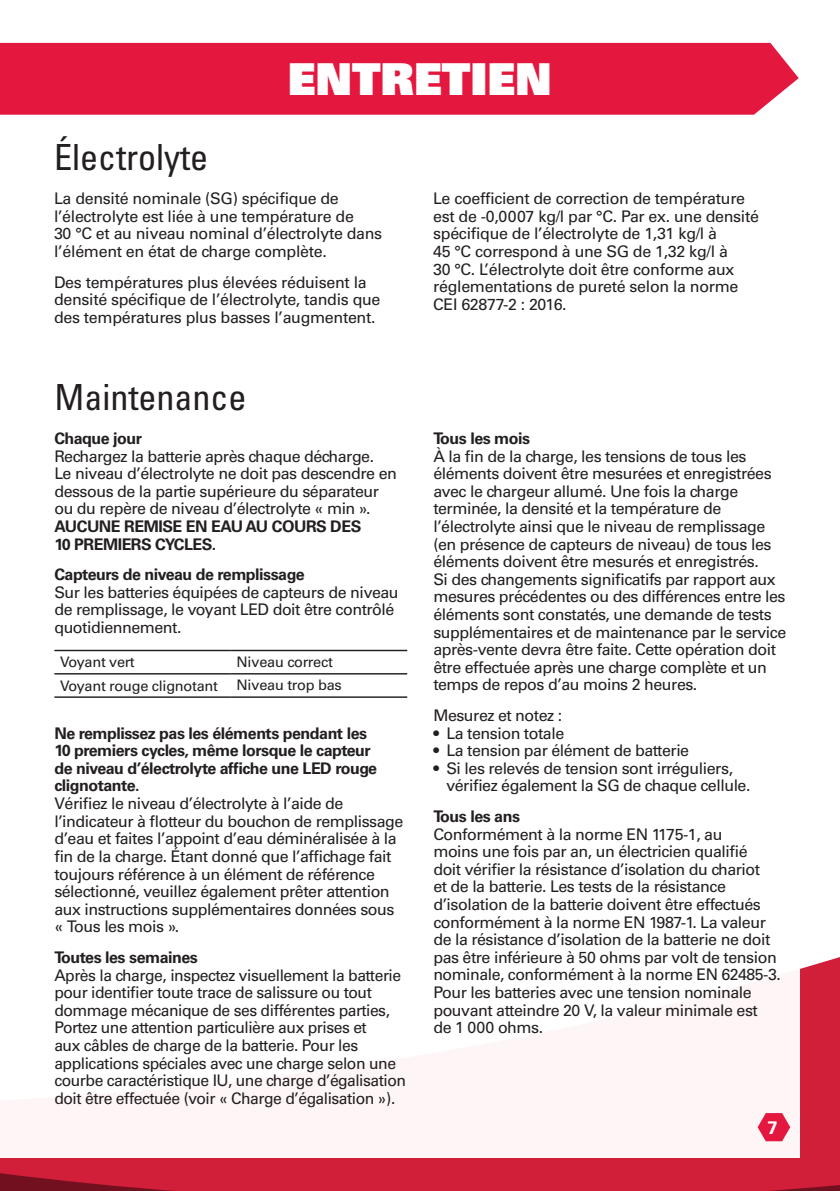
<style>
.page{position:relative;width:840px;height:1191px;background:#fff}
.page>*{position:absolute;margin:0;border:0;box-sizing:border-box;transform-origin:0 0}
.t1{font:44px "Univers LT Std X Black";color:#fff}
.t2{font:condensed 36px "Univers LT Pro";color:#231f20}
.t3{font:700 18px "Univers LT Pro 65";color:#fff}
.t4{font:16px/17.6px "Univers LT Pro 55 Roman";letter-spacing:-.03em;color:#231f20}
.t5{font:700 16px/17.6px "Univers LT Pro 65";letter-spacing:-.03em;color:#231f20}
.t6{font:14.6px "Univers LT Pro 55 Roman";letter-spacing:-.02em;color:#231f20}
</style>
<div class="page">
<svg style="left:0;top:957px;width:839px;height:234px;background:#ce243e"></svg>
<div style="left:0;top:945px;width:799px;height:212px;background:#fff"></div>
<hr style="left:54px;top:650px;width:177px;height:1px;background:#231f20">
<hr style="left:231px;top:650px;width:176px;height:1px;background:#231f20">
<hr style="left:54px;top:673px;width:177px;height:1px;background:#231f20">
<hr style="left:231px;top:673px;width:176px;height:1px;background:#231f20">
<hr style="left:54px;top:696px;width:177px;height:2px;background:#231f20">
<hr style="left:231px;top:696px;width:176px;height:2px;background:#231f20">
<div style="left:0;top:43px;width:798px;height:72px;background:#e4183e"></div>
<svg style="left:757px;top:1113px;width:32px;height:28px"></svg>
<h2 class="t2" style="left:54px;top:134px;width:155px">Électrolyte</h2>
<h1 class="t1" style="left:287px;top:50px;width:265px">ENTRETIEN</h1>
<p class="t4" style="left:54px;top:189px;width:329px">La densité nominale (SG) spécifique de l’électrolyte est liée à une température de<br>30 °C et au niveau nominal d’électrolyte dans l’élément en état de charge complète.</p>
<p class="t4" style="left:54px;top:272px;width:328px">Des températures plus élevées réduisent la densité spécifique de l’électrolyte, tandis que des températures plus basses l’augmentent.</p>
<h2 class="t2" style="left:54px;top:374px;width:193px">Maintenance</h2>
<p class="t5" style="left:54px;top:429px;width:89px">Chaque jour</p>
<p class="t4" style="left:54px;top:446px;width:344px">Rechargez la batterie après chaque décharge.<br>Le niveau d’électrolyte ne doit pas descendre en dessous de la partie supérieure du séparateur ou du repère de niveau d’électrolyte « min ».</p>
<p class="t5" style="left:54px;top:517px;width:308px">AUCUNE REMISE EN EAU AU COURS DES<br>10 PREMIERS CYCLES.</p>
<p class="t5" style="left:54px;top:565px;width:251px">Capteurs de niveau de remplissage</p>
<p class="t4" style="left:54px;top:582px;width:346px">Sur les batteries équipées de capteurs de niveau de remplissage, le voyant LED doit être contrôlé quotidiennement.</p>
<p class="t6" style="left:60px;top:652px;width:76px">Voyant vert</p>
<p class="t6" style="left:236px;top:651px;width:98px">Niveau correct</p>
<p class="t6" style="left:60px;top:675px;width:159px">Voyant rouge clignotant</p>
<p class="t6" style="left:236px;top:675px;width:107px">Niveau trop bas</p>
<p class="t5" style="left:54px;top:723px;width:324px">Ne remplissez pas les éléments pendant les 10 premiers cycles, même lorsque le capteur de niveau d’électrolyte affiche une LED rouge clignotante.</p>
<p class="t4" style="left:54px;top:794px;width:350px">Vérifiez le niveau d’électrolyte à l’aide de l’indicateur à flotteur du bouchon de remplissage d’eau et faites l’appoint d’eau déminéralisée à la fin de la charge. Étant donné que l’affichage fait toujours référence à un élément de référence sélectionné, veuillez également prêter attention aux instructions supplémentaires données sous « Tous les mois ».</p>
<p class="t5" style="left:54px;top:947px;width:145px">Toutes les semaines</p>
<p class="t4" style="left:54px;top:965px;width:353px">Après la charge, inspectez visuellement la batterie pour identifier toute trace de salissure ou tout dommage mécanique de ses différentes parties, Portez une attention particulière aux prises et<br>aux câbles de charge de la batterie. Pour les applications spéciales avec une charge selon une courbe caractéristique IU, une charge d’égalisation doit être effectuée (voir « Charge d’égalisation »).</p>
<p class="t4" style="left:433px;top:189px;width:327px">Le coefficient de correction de température est de -0,0007 kg/l par °C. Par ex. une densité spécifique de l’électrolyte de 1,31 kg/l à<br>45 °C correspond à une SG de 1,32 kg/l à<br>30 °C. L’électrolyte doit être conforme aux réglementations de pureté selon la norme CEI 62877-2 : 2016.</p>
<p class="t5" style="left:433px;top:429px;width:98px">Tous les mois</p>
<p class="t4" style="left:433px;top:446px;width:354px">À la fin de la charge, les tensions de tous les éléments doivent être mesurées et enregistrées avec le chargeur allumé. Une fois la charge terminée, la densité et la température de l’électrolyte ainsi que le niveau de remplissage (en présence de capteurs de niveau) de tous les éléments doivent être mesurés et enregistrés.<br>Si des changements significatifs par rapport aux mesures précédentes ou des différences entre les éléments sont constatés, une demande de tests supplémentaires et de maintenance par le service après-vente devra être faite. Cette opération doit être effectuée après une charge complète et un temps de repos d’au moins 2 heures.</p>
<p class="t4" style="left:433px;top:706px;width:130px">Mesurez et notez :</p>
<p class="t4" style="left:433px;top:723px;width:132px">• La tension totale</p>
<p class="t4" style="left:433px;top:741px;width:257px">• La tension par élément de batterie</p>
<p class="t4" style="left:446px;top:758px;width:305px;text-indent:-13px">• Si les relevés de tension sont irréguliers, vérifiez également la SG de chaque cellule.</p>
<p class="t5" style="left:433px;top:806px;width:88px">Tous les ans</p>
<p class="t4" style="left:433px;top:824px;width:349px">Conformément à la norme EN 1175-1, au<br>moins une fois par an, un électricien qualifié<br>doit vérifier la résistance d’isolation du chariot<br>et de la batterie. Les tests de la résistance d’isolation de la batterie doivent être effectués conformément à la norme EN 1987-1. La valeur de la résistance d’isolation de la batterie ne doit pas être inférieure à 50 ohms par volt de tension nominale, conformément à la norme EN 62485-3.<br>Pour les batteries avec une tension nominale pouvant atteindre 20 V, la valeur minimale est<br>de 1 000 ohms.</p>
<p class="t3" style="left:767px;top:1114px;width:12px">7</p>
</div>
